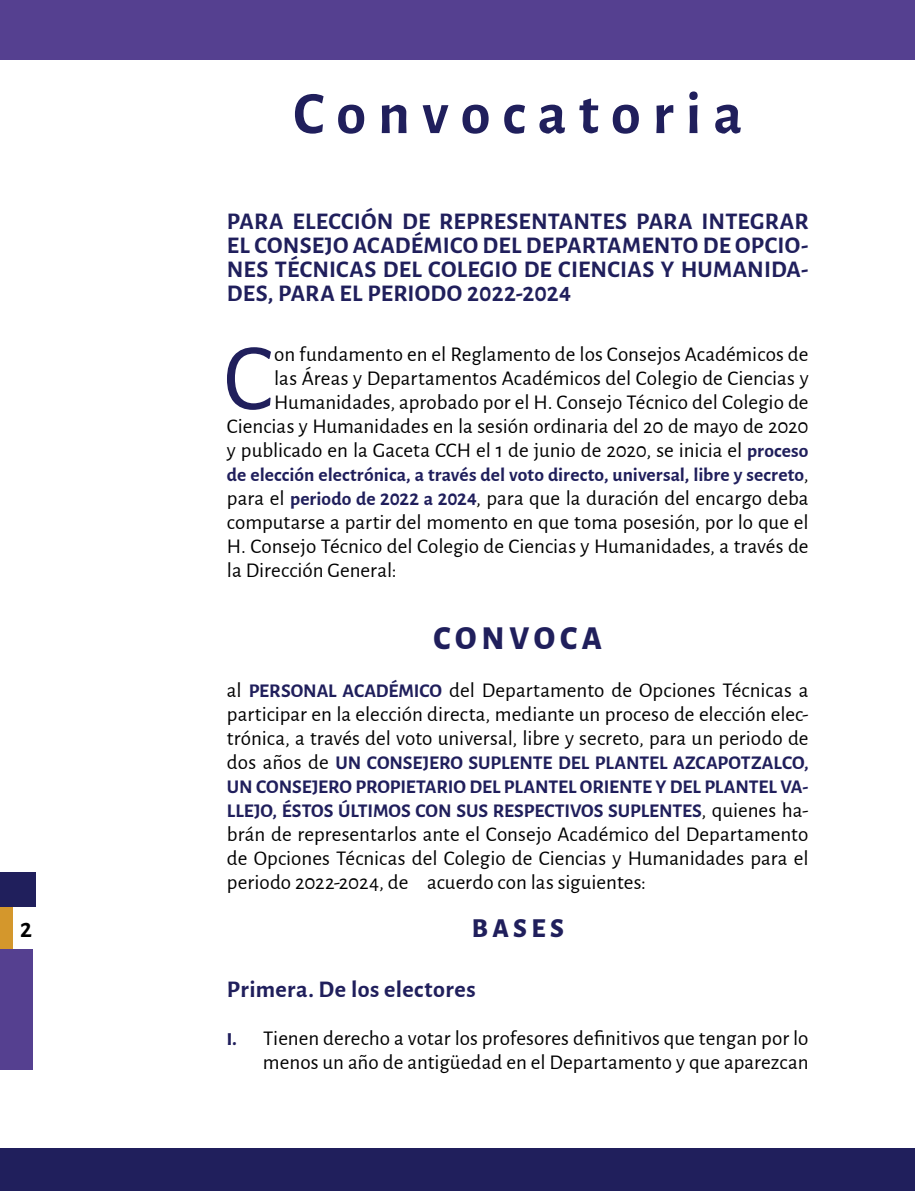
<style>
.page{position:relative;width:915px;height:1191px;background:#fff}
.page>*{position:absolute;margin:0;border:0;box-sizing:border-box;transform-origin:0 0}
.t1{font:95.85px "Alegreya Sans";color:#201f5c}
.t2{font:700 60px "Alegreya Sans";color:#201f5c}
.t3{font:800 33px "Alegreya Sans";color:#201f5c}
.t4{font:800 27px "Alegreya Sans";color:#201f5c}
.t5{font:700 24px/24px "Alegreya Sans";letter-spacing:.01em;color:#201f5c;text-align:justify}
.t6{font:700 24px "Alegreya Sans";color:#000}
.t7{font:21px/24px "Alegreya Sans";color:#000;text-align:justify}
.t8{font:700 19.5px/24px "Alegreya Sans";color:#201f5c;text-align:justify}
.s1{font-weight:700;font-size:19.5px;color:#201f5c}
.s2{font-weight:400;font-size:21px;color:#000}
.s3{font-weight:800;font-size:18px;color:#201f5c}
</style>
<div class="page">
<div style="left:0;top:895px;width:13px;height:56px;background:#d4972c"></div>
<div style="left:0;top:872px;width:35px;height:34px;background:#201f5c"></div>
<div style="left:0;top:0;width:914px;height:60px;background:#554090"></div>
<div style="left:0;top:1147px;width:914px;height:44px;background:#201f5c"></div>
<div style="left:0;top:949px;width:33px;height:120px;background:#554090"></div>
<p class="t6" style="left:20px;top:912px;width:13px">2</p>
<h2 class="t2" style="left:293px;top:69px;width:450px">C o n v o c a t o r i a</h2>
<p class="t5" style="left:227px;top:208px;width:583px">PARA ELECCIÓN DE REPRESENTANTES PARA INTEGRAR EL CONSEJO ACADÉMICO DEL DEPARTAMENTO DE OPCIO-NES TÉCNICAS DEL COLEGIO DE CIENCIAS Y HUMANIDA-DES, PARA EL PERIODO 2022‐2024</p>
<p class="t7" style="left:227px;top:341px;width:583px;text-align:right">on fundamento en el Reglamento de los Consejos Académicos de<br>las Áreas y Departamentos Académicos del Colegio de Ciencias y Humanidades, aprobado por el H. Consejo Técnico del Colegio de Ciencias y Humanidades en la sesión ordinaria del 20 de mayo de 2020 y publicado en la Gaceta CCH el 1 de junio de 2020, se inicia el <span class="s1">proceso</span></p>
<p class="t8" style="left:227px;top:461px;width:583px">de elección electrónica, a través del voto directo, universal, libre y secreto<span class="s2">,</span></p>
<p class="t7" style="left:227px;top:485px;width:583px">para el <span class="s1">periodo de 2022 a 2024</span>, para que la duración del encargo deba computarse a partir del momento en que toma posesión, por lo que el H. Consejo Técnico del Colegio de Ciencias y Humanidades, a través de la Dirección General:</p>
<h1 class="t1" style="left:223px;top:312px;width:51px">C</h1>
<h3 class="t3" style="left:433px;top:613px;width:170px">C O N V O C A</h3>
<p class="t7" style="left:227px;top:677px;width:583px">al <span class="s1">PERSONAL ACADÉMICO</span> del Departamento de Opciones Técnicas a participar en la elección directa, mediante un proceso de elección elec&shy;trónica, a través del voto universal, libre y secreto, para un periodo de</p>
<p class="t8" style="left:227px;top:749px;width:583px"><span class="s2">dos años de</span> UN CONSEJERO SUPLENTE DEL PLANTEL AZCAPOTZALCO, UN CONSEJERO PROPIETARIO DEL PLANTEL ORIENTE Y DEL PLANTEL VA-LLEJO, ÉSTOS ÚLTIMOS CON SUS RESPECTIVOS SUPLENTES<span class="s2">, quienes ha-</span></p>
<p class="t7" style="left:227px;top:821px;width:583px">brán de representarlos ante el Consejo Académico del Departamento de Opciones Técnicas del Colegio de Ciencias y Humanidades para el periodo 2022-2024, de acuerdo con las siguientes:</p>
<p class="t4" style="left:471px;top:908px;width:94px">B A S E S</p>
<p class="t5" style="left:227px;top:976px;width:250px">Primera. De los electores</p>
<p class="t7" style="left:227px;top:1025px;width:583px;text-align:right"><span class="s3">I.</span> Tienen derecho a votar los profesores definitivos que tengan por lo menos un año de antigüedad en el Departamento y que aparezcan</p>
</div>
